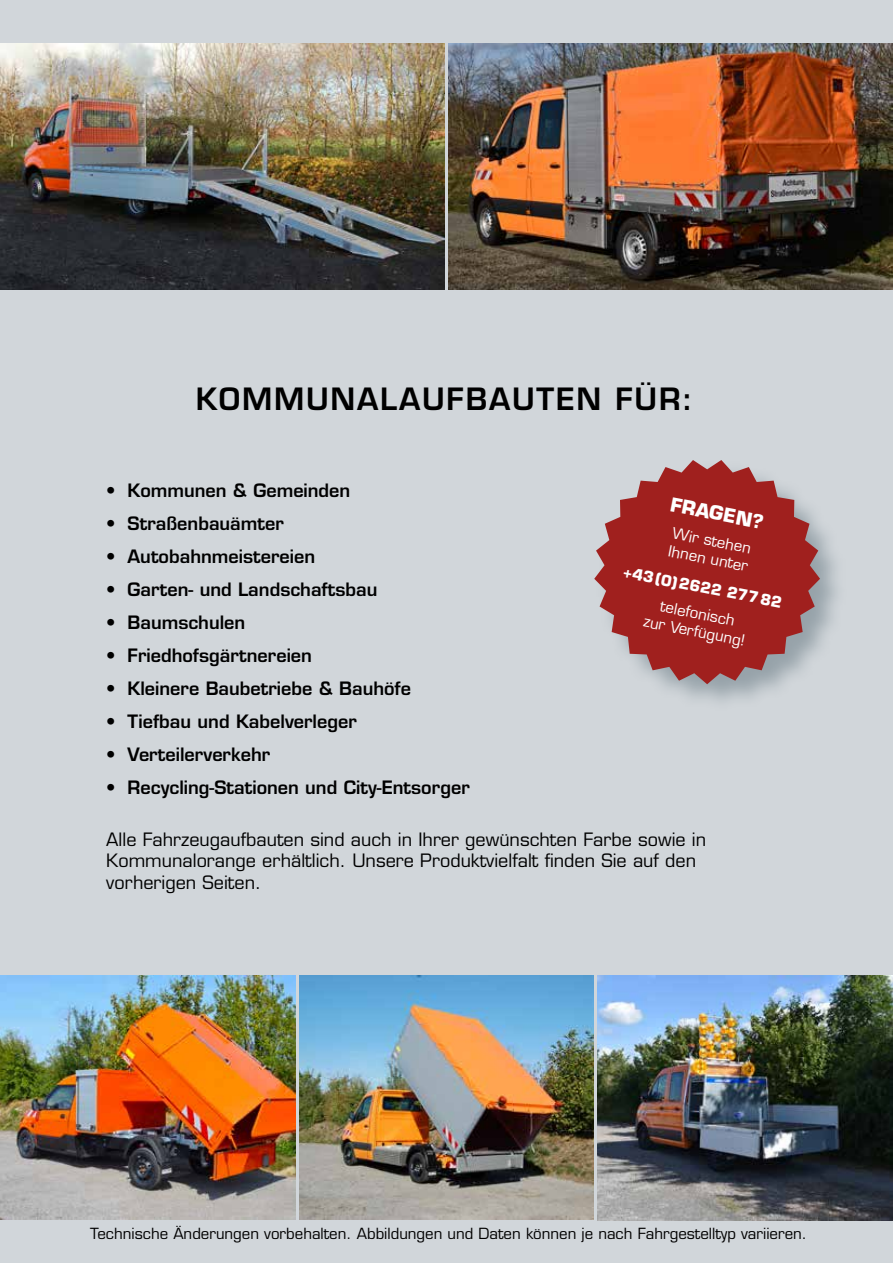
<style>
.page{position:relative;width:893px;height:1263px;background:#d1d6da}
.page>*{position:absolute;margin:0;border:0;box-sizing:border-box;transform-origin:0 0}
.t1{font:600 30px "Eurostile LT Std";letter-spacing:.06em;color:#000}
.t2{font:700 18.9px "Eurostile LT Std";color:#fff}
.t3{font:600 18px "Eurostile LT Std";color:#000}
.t4{font:18px/21.6px "Eurostile LT Std";color:#000}
.t5{font:15px "Eurostile LT Std";color:#000}
.t6{font:15px/18px "Eurostile LT Std";color:#fff}
.t7{font:700 15px "Eurostile LT Std";color:#fff}
</style>
<div class="page">
<img style="left:597px;top:975px;width:296px;height:245px">
<img style="left:300px;top:975px;width:293px;height:244px">
<img style="left:0;top:975px;width:296px;height:245px">
<img style="left:0;top:43px;width:444px;height:246px">
<img style="left:449px;top:43px;width:444px;height:246px">
<div style="left:594px;top:460px;width:255px;height:253px;background:#5c6f79;opacity:.5"></div>
<svg style="left:594px;top:460px;width:226px;height:224px;fill:#a0201e"></svg>
<h1 class="t1" style="left:196px;top:381px;width:499px">KOMMUNALAUFBAUTEN FÜR:</h1>
<p class="t3" style="left:106px;top:479px;width:246px">• Kommunen &amp; Gemeinden</p>
<p class="t3" style="left:106px;top:512px;width:179px">• Straßenbauämter</p>
<p class="t3" style="left:106px;top:545px;width:210px">• Autobahnmeistereien</p>
<p class="t3" style="left:106px;top:578px;width:273px">• Garten- und Landschaftsbau</p>
<p class="t3" style="left:106px;top:611px;width:140px">• Baumschulen</p>
<p class="t3" style="left:106px;top:644px;width:207px">• Friedhofsgärtnereien</p>
<p class="t3" style="left:106px;top:677px;width:306px">• Kleinere Baubetriebe &amp; Bauhöfe</p>
<p class="t3" style="left:106px;top:710px;width:252px">• Tiefbau und Kabelverleger</p>
<p class="t3" style="left:106px;top:743px;width:165px">• Verteilerverkehr</p>
<p class="t3" style="left:106px;top:776px;width:365px">• Recycling-Stationen und City-Entsorger</p>
<p class="t4" style="left:106px;top:828px;width:601px">Alle Fahrzeugaufbauten sind auch in Ihrer gewünschten Farbe sowie in<br>Kommunalorange erhältlich. Unsere Produktvielfalt finden Sie auf den vorherigen Seiten.</p>
<p class="t2" style="left:673px;top:493px;width:96px;rotate:11deg">FRAGEN?</p>
<p class="t6" style="left:674px;top:524px;width:83px;rotate:11deg">Wir stehen<br>Ihnen unter</p>
<p class="t7" style="left:625px;top:563px;width:163px;rotate:11deg">+43(0)2622 27782</p>
<p class="t6" style="left:649px;top:595px;width:104px;text-align:center;rotate:11deg">telefonisch<br>zur Verfügung!</p>
<p class="t5" style="left:90px;top:1225px;width:718px">Technische Änderungen vorbehalten. Abbildungen und Daten können je nach Fahrgestelltyp variieren.</p>
</div>
